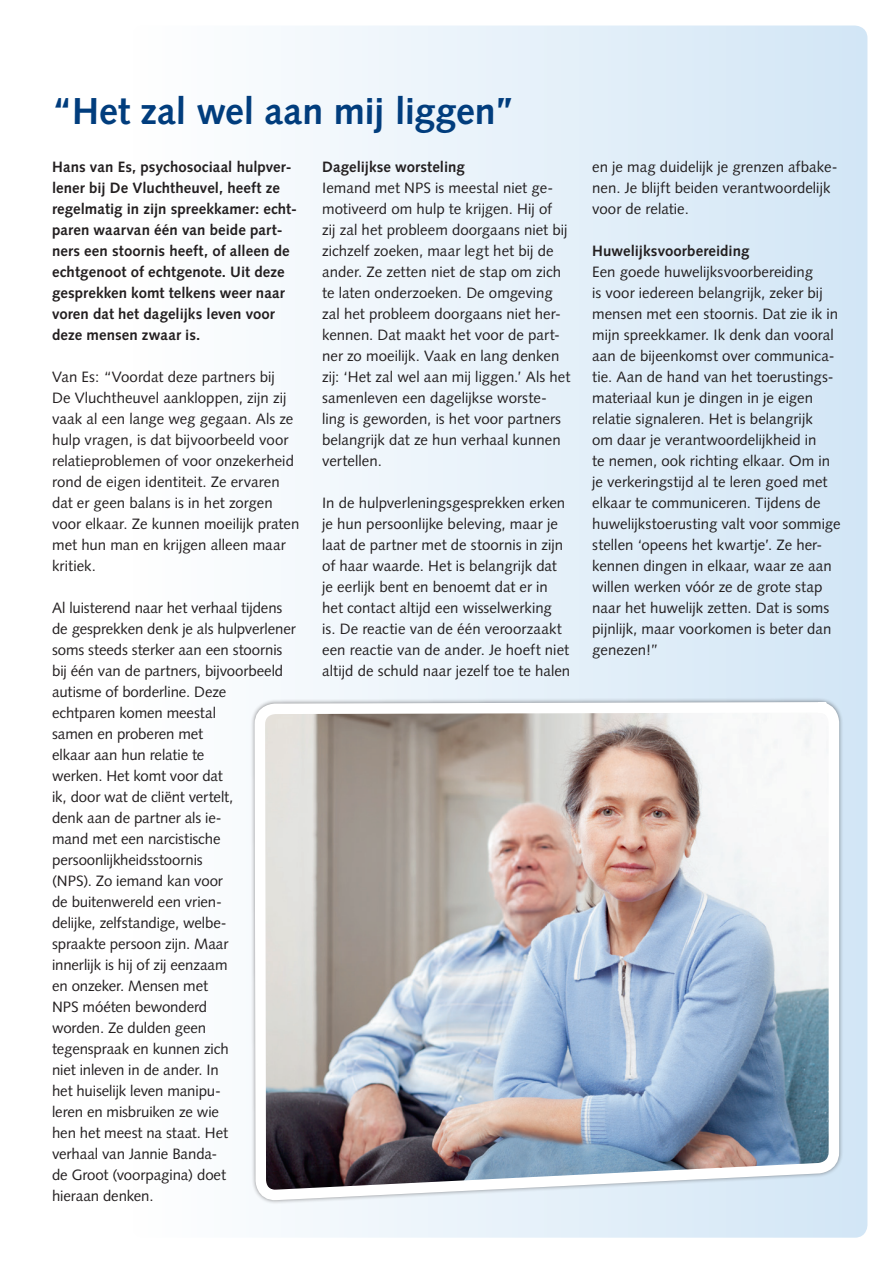
<style>
.page{position:relative;width:893px;height:1263px;background:#fff}
.page>*{position:absolute;margin:0;border:0;box-sizing:border-box;transform-origin:0 0}
.t1{font:700 37.5px "Syntax LT Std";letter-spacing:-.005em;color:#013d7d}
.t2{font:15px/21px "Syntax LT Std";color:#231f20}
.t3{font:700 15px/21px "Syntax LT Std";letter-spacing:.005em;color:#231f20}
</style>
<div class="page">
<div style="left:130px;top:26px;width:737px;height:1212px;background:linear-gradient(to right,#fffffe,#d2e6f6);border-radius:13px"></div>
<div style="left:250px;top:697px;width:593px;height:507px;background:#231f20;opacity:.5"></div>
<img style="left:249px;top:707px;width:595px;height:488px">
<h1 class="t1" style="left:52px;top:89px;width:464px">“Het zal wel aan mij liggen”</h1>
<p class="t3" style="left:52px;top:156px;width:246px">Hans van Es, psychosociaal hulpver&shy;lener bij De Vluchtheuvel, heeft ze regelmatig in zijn spreekkamer: echt&shy;paren waarvan één van beide part&shy;ners een stoornis heeft, of alleen de echtgenoot of echtgenote. Uit deze gesprekken komt telkens weer naar voren dat het dagelijks leven voor deze mensen zwaar is.</p>
<p class="t2" style="left:52px;top:366px;width:249px">Van Es: “Voordat deze partners bij<br>De Vluchtheuvel aankloppen, zijn zij vaak al een lange weg gegaan. Als ze hulp vragen, is dat bijvoorbeeld voor relatieproblemen of voor onzekerheid rond de eigen identiteit. Ze ervaren dat er geen balans is in het zorgen voor elkaar. Ze kunnen moeilijk praten met hun man en krijgen alleen maar kritiek.</p>
<p class="t2" style="left:52px;top:597px;width:245px">Al luisterend naar het verhaal tijdens de gesprekken denk je als hulpverlener soms steeds sterker aan een stoornis bij één van de partners, bijvoorbeeld autisme of borderline. Deze<br>echtparen komen meestal<br>samen en proberen met<br>elkaar aan hun relatie te<br>werken. Het komt voor dat<br>ik, door wat de cliënt vertelt,<br>denk aan de partner als ie-<br>mand met een narcistische persoonlijkheidsstoornis<br>(NPS). Zo iemand kan voor<br>de buitenwereld een vrien-<br>delijke, zelfstandige, welbe-<br>spraakte persoon zijn. Maar<br>innerlijk is hij of zij eenzaam<br>en onzeker. Mensen met<br>NPS móéten bewonderd<br>worden. Ze dulden geen<br>tegenspraak en kunnen zich<br>niet inleven in de ander. In<br>het huiselijk leven manipu-<br>leren en misbruiken ze wie<br>hen het meest na staat. Het<br>verhaal van Jannie Banda-<br>de Groot (voorpagina) doet<br>hieraan denken.</p>
<p class="t3" style="left:322px;top:156px;width:144px">Dagelijkse worsteling</p>
<p class="t2" style="left:322px;top:177px;width:250px">Iemand met NPS is meestal niet ge&shy;motiveerd om hulp te krijgen. Hij of<br>zij zal het probleem doorgaans niet bij zichzelf zoeken, maar legt het bij de ander. Ze zetten niet de stap om zich te laten onderzoeken. De omgeving zal het probleem doorgaans niet her&shy;kennen. Dat maakt het voor de part&shy;ner zo moeilijk. Vaak en lang denken zij: ‘Het zal wel aan mij liggen.’ Als het samenleven een dagelijkse worste&shy;ling is geworden, is het voor partners belangrijk dat ze hun verhaal kunnen vertellen.</p>
<p class="t2" style="left:322px;top:492px;width:250px">In de hulpverleningsgesprekken erken je hun persoonlijke beleving, maar je laat de partner met de stoornis in zijn of haar waarde. Het is belangrijk dat je eerlijk bent en benoemt dat er in het contact altijd een wisselwerking<br>is. De reactie van de één veroorzaakt een reactie van de ander. Je hoeft niet altijd de schuld naar jezelf toe te halen</p>
<p class="t2" style="left:592px;top:156px;width:247px">en je mag duidelijk je grenzen afbake&shy;nen. Je blijft beiden verantwoordelijk voor de relatie.</p>
<p class="t3" style="left:592px;top:240px;width:159px">Huwelijksvoorbereiding</p>
<p class="t2" style="left:592px;top:261px;width:250px">Een goede huwelijksvoorbereiding<br>is voor iedereen belangrijk, zeker bij mensen met een stoornis. Dat zie ik in mijn spreekkamer. Ik denk dan vooral aan de bijeenkomst over communica&shy;tie. Aan de hand van het toerustings&shy;materiaal kun je dingen in je eigen relatie signaleren. Het is belangrijk<br>om daar je verantwoordelijkheid in<br>te nemen, ook richting elkaar. Om in je verkeringstijd al te leren goed met elkaar te communiceren. Tijdens de huwelijkstoerusting valt voor sommige stellen ‘opeens het kwartje’. Ze her&shy;kennen dingen in elkaar, waar ze aan willen werken vóór ze de grote stap naar het huwelijk zetten. Dat is soms pijnlijk, maar voorkomen is beter dan genezen!”</p>
</div>
